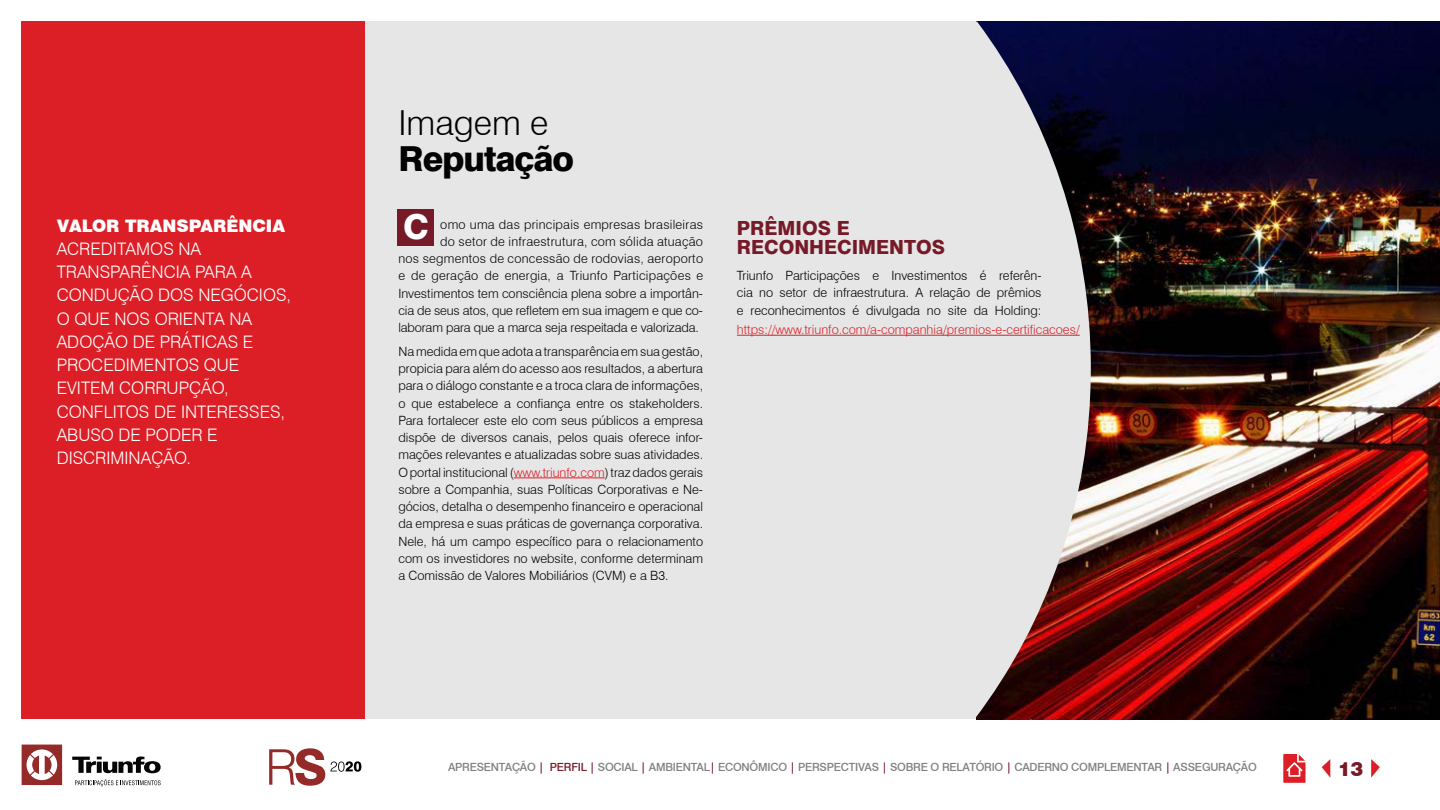
<style>
.page{position:relative;width:1440px;height:810px;background:#fff}
.page>*{position:absolute;margin:0;border:0;box-sizing:border-box;transform-origin:0 0}
.Titulo_interna{font:800 34.5px/36px "Swiss 721 BT";letter-spacing:-.03em;color:#000}
.t1{font:800 34.5px "Swiss 721 BT";color:#fff}
.Subtitulo_vermelho{font:800 19.5px/19.5px "Swiss 721 BT";color:#761a28}
.t2{font:900 19.5px "Swiss 721 BT";color:#761a28}
.Subtitulo_vermelho-2{font:300 17.25px/23.2px "Swiss 721 BT";color:#fff}
.textoo{font:300 12.75px/17.2px "Swiss 721 BT";color:#000;text-align:justify}
.textoo-2{font:300 12.75px "Swiss 721 BT";letter-spacing:.02em;color:#000}
.textoo-3{font:300 12.75px "Swiss 721 BT";color:#dc1f27}
.t3{font:500 11.25px "Swiss 721 BT";letter-spacing:-.02em;color:#808080}
.s1{font-weight:300}
.s2{font-weight:900}
.s3{color:#dc1f27}
.s4{color:#761a28}
</style>
<div class="page">
<svg style="left:1283px;top:754px;width:23px;height:29px"></svg>
<svg style="left:1371px;top:759px;width:9px;height:19px"></svg>
<svg style="left:1322px;top:759px;width:8px;height:18px"></svg>
<svg style="left:269px;top:748px;width:92px;height:38px"></svg>
<svg style="left:75px;top:779px;width:86px;height:8px"></svg>
<svg style="left:72px;top:757px;width:89px;height:16px"></svg>
<svg style="left:22px;top:745px;width:40px;height:40px"></svg>
<div style="left:21px;top:21px;width:1419px;height:697px;background:#e6e6e6"></div>
<div style="left:21px;top:21px;width:344px;height:697px;background:#dc1f27"></div>
<hr style="left:514px;top:478px;width:91px;height:1px;background:#dc1f27">
<div style="left:398px;top:209px;width:36px;height:37px;background:#761a28"></div>
<img style="left:976px;top:22px;width:464px;height:698px">
<svg style="left:840px;top:21px;width:251px;height:698px"></svg>
<hr style="left:737px;top:335px;width:343px;height:1px;background:#dc1f27">
<p class="Titulo_interna" style="left:398px;top:104px;width:177px"><span class="s1">Imagem e<br></span>Reputação</p>
<p class="t1" style="left:403px;top:206px;width:27px">C</p>
<p class="Subtitulo_vermelho-2" style="left:57px;top:214px;width:236px"><span class="s2">VALOR TRANSPARÊNCIA<br></span>ACREDITAMOS NA<br>TRANSPARÊNCIA PARA A<br>CONDUÇÃO DOS NEGÓCIOS,<br>O QUE NOS ORIENTA NA<br>ADOÇÃO DE PRÁTICAS E<br>PROCEDIMENTOS QUE<br>EVITEM CORRUPÇÃO,<br>CONFLITOS DE INTERESSES,<br>ABUSO DE PODER E<br>DISCRIMINAÇÃO.</p>
<p class="textoo-2" style="left:440px;top:216px;width:264px">omo uma das principais empresas brasileiras</p>
<p class="textoo-2" style="left:440px;top:234px;width:264px">do setor de infraestrutura, com sólida atuação</p>
<p class="textoo-2" style="left:398px;top:251px;width:306px">nos segmentos de concessão de rodovias, aeroporto</p>
<p class="textoo-2" style="left:398px;top:268px;width:306px">e de geração de energia, a Triunfo Participações e</p>
<p class="textoo" style="left:398px;top:284px;width:306px">Investimentos tem consciência plena sobre a importân-</p>
<p class="textoo" style="left:398px;top:302px;width:306px">cia de seus atos, que refletem em sua imagem e que co-</p>
<p class="textoo" style="left:398px;top:319px;width:302px">laboram para que a marca seja respeitada e valorizada.</p>
<p class="textoo" style="left:398px;top:343px;width:306px">Na medida em que adota a transparência em sua gestão, propicia para além do acesso aos resultados, a abertura para o diálogo constante e a troca clara de informações, o que estabelece a confiança entre os stakeholders.<br>Para fortalecer este elo com seus públicos a empresa dispõe de diversos canais, pelos quais oferece infor&shy;mações relevantes e atualizadas sobre suas atividades.<br>O portal institucional (<span class="s3">www.triunfo.com</span>) traz dados gerais sobre a Companhia, suas Políticas Corporativas e Ne&shy;gócios, detalha o desempenho financeiro e operacional da empresa e suas práticas de governança corporativa.<br>Nele, há um campo específico para o relacionamento com os investidores no website, conforme determinam a Comissão de Valores Mobiliários (CVM) e a B3.</p>
<p class="Subtitulo_vermelho" style="left:737px;top:218px;width:210px">PRÊMIOS E<br>RECONHECIMENTOS</p>
<p class="textoo" style="left:737px;top:267px;width:306px">Triunfo Participações e Investimentos é referên&shy;cia no setor de infraestrutura. A relação de prêmios e reconhecimentos é divulgada no site da Holding:</p>
<p class="textoo-3" style="left:737px;top:322px;width:344px">https://www.triunfo.com/a-companhia/premios-e-certificacoes/</p>
<p class="t3" style="left:448px;top:760px;width:810px">APRESENTAÇÃO <span class="s4">| PERFIL |</span> SOCIAL <span class="s4">|</span> AMBIENTAL<span class="s4">|</span> ECONÔMICO <span class="s4">|</span> PERSPECTIVAS <span class="s4">|</span> SOBRE O RELATÓRIO <span class="s4">|</span> CADERNO COMPLEMENTAR <span class="s4">|</span> ASSEGURAÇÃO</p>
<h2 class="t2" style="left:1338px;top:757px;width:27px">13</h2>
</div>
